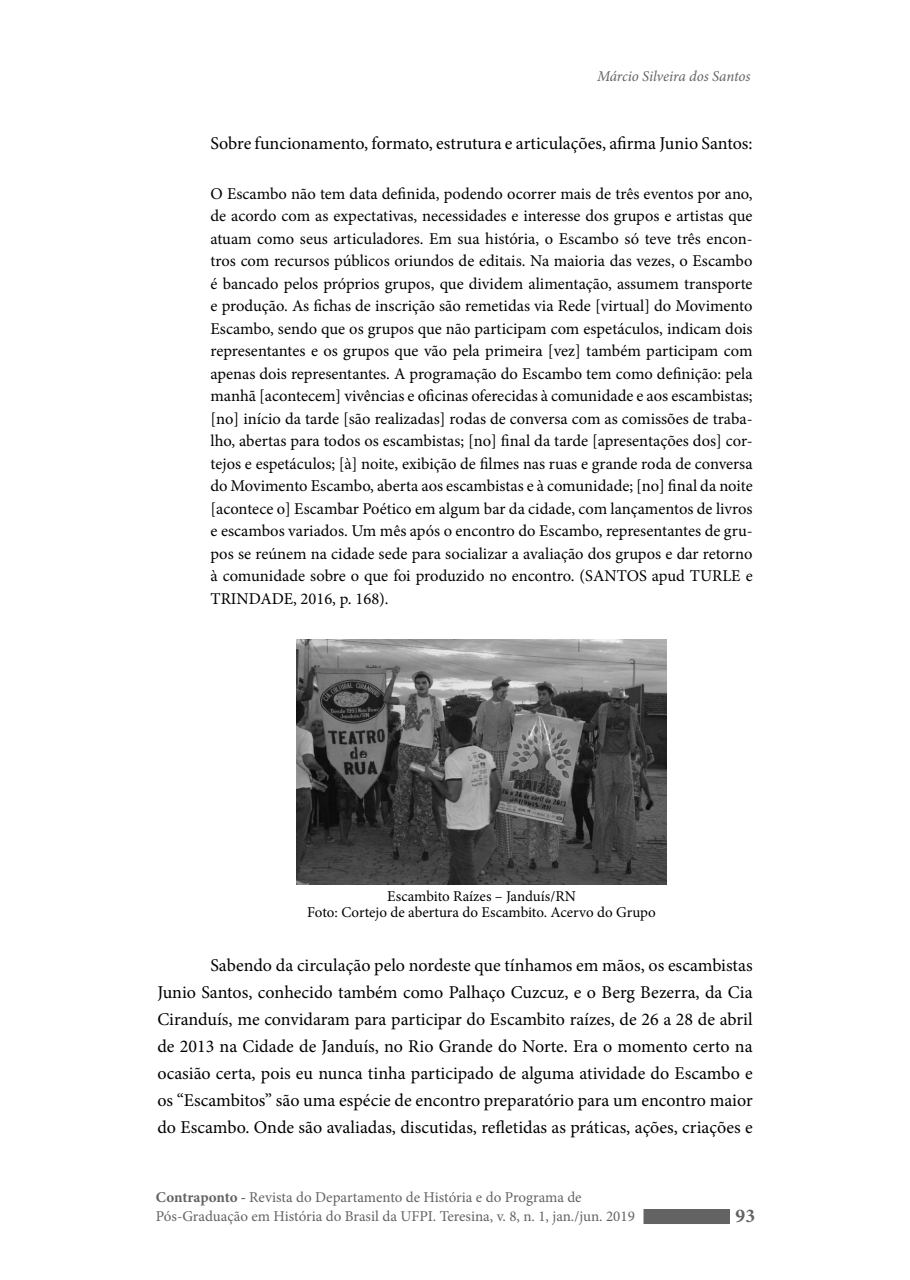
<style>
.page{position:relative;width:910px;height:1280px;background:#fff}
.page>*{position:absolute;margin:0;border:0;box-sizing:border-box;transform-origin:0 0}
.t1{font:700 19.5px "Minion Pro";color:#636363}
.t2{font:18px/27px "Minion Pro";color:#000;text-align:justify}
.t3{font:16.5px/22.5px "Minion Pro";color:#000;text-align:justify}
.t4{font:15px/19.5px "Minion Pro";color:#636363}
.t5{font:15px "Minion Pro";color:#000}
.t6{font:italic 15px "Minion Pro";letter-spacing:-.01em;color:#636363}
.s1{font-weight:700}
</style>
<div class="page">
<div style="left:643px;top:1209px;width:87px;height:15px;background:#636363"></div>
<img style="left:297px;top:640px;width:369px;height:245px">
<p class="t6" style="left:597px;top:66px;width:155px">Márcio Silveira dos Santos</p>
<p class="t2" style="left:210px;top:130px;width:544px">Sobre funcionamento, formato, estrutura e articulações, afirma Junio Santos:</p>
<p class="t3" style="left:210px;top:182px;width:544px">O Escambo não tem data definida, podendo ocorrer mais de três eventos por ano, de acordo com as expectativas, necessidades e interesse dos grupos e artistas que atuam como seus articuladores. Em sua história, o Escambo só teve três encon&shy;tros com recursos públicos oriundos de editais. Na maioria das vezes, o Escambo é bancado pelos próprios grupos, que dividem alimentação, assumem transporte e produção. As fichas de inscrição são remetidas via Rede [virtual] do Movimento Escambo, sendo que os grupos que não participam com espetáculos, indicam dois representantes e os grupos que vão pela primeira [vez] também participam com apenas dois representantes. A programação do Escambo tem como definição: pela manhã [acontecem] vivências e oficinas oferecidas à comunidade e aos escambistas; [no] início da tarde [são realizadas] rodas de conversa com as comissões de traba&shy;lho, abertas para todos os escambistas; [no] final da tarde [apresentações dos] cor&shy;tejos e espetáculos; [à] noite, exibição de filmes nas ruas e grande roda de conversa do Movimento Escambo, aberta aos escambistas e à comunidade; [no] final da noite [acontece o] Escambar Poético em algum bar da cidade, com lançamentos de livros e escambos variados. Um mês após o encontro do Escambo, representantes de gru&shy;pos se reúnem na cidade sede para socializar a avaliação dos grupos e dar retorno à comunidade sobre o que foi produzido no encontro. (SANTOS apud TURLE e TRINDADE, 2016, p. 168).</p>
<p class="t5" style="left:387px;top:886px;width:190px">Escambito Raízes – Janduís/RN</p>
<p class="t5" style="left:307px;top:902px;width:350px">Foto: Cortejo de abertura do Escambito. Acervo do Grupo</p>
<p class="t2" style="left:157px;top:952px;width:597px;text-indent:53px">Sabendo da circulação pelo nordeste que tínhamos em mãos, os escambistas Junio Santos, conhecido também como Palhaço Cuzcuz, e o Berg Bezerra, da Cia Ciranduís, me convidaram para participar do Escambito raízes, de 26 a 28 de abril de 2013 na Cidade de Janduís, no Rio Grande do Norte. Era o momento certo na ocasião certa, pois eu nunca tinha participado de alguma atividade do Escambo e os “Escambitos” são uma espécie de encontro preparatório para um encontro maior do Escambo. Onde são avaliadas, discutidas, refletidas as práticas, ações, criações e</p>
<p class="t4" style="left:156px;top:1187px;width:480px"><span class="s1">Contraponto -</span> Revista do Departamento de História e do Programa de<br>Pós-Graduação em História do Brasil da UFPI. Teresina, v. 8, n. 1, jan./jun. 2019</p>
<p class="t1" style="left:736px;top:1202px;width:21px">93</p>
</div>
